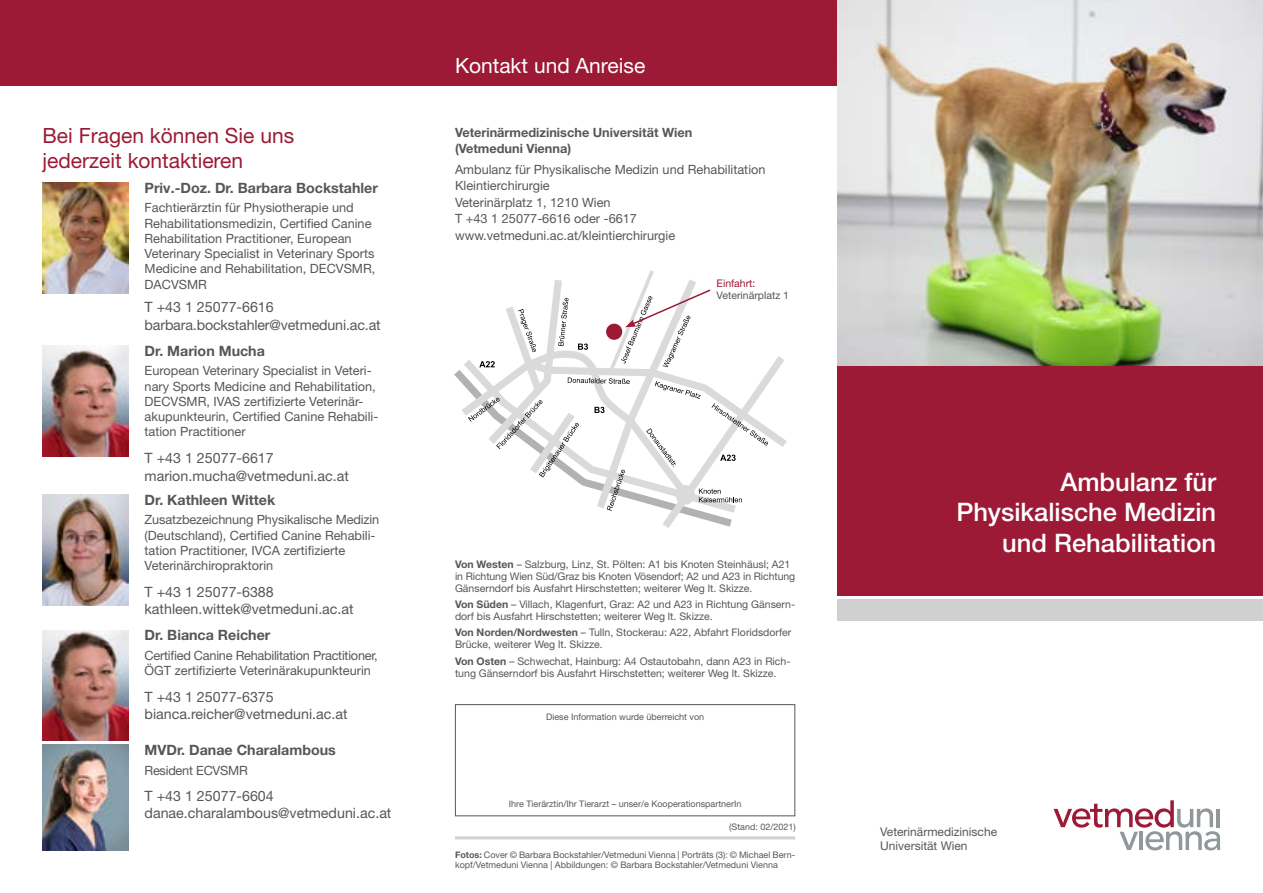
<style>
.page{position:relative;width:1263px;height:893px;background:#fff}
.page>*{position:absolute;margin:0;border:0;box-sizing:border-box;transform-origin:0 0}
.t1{font:500 25.5px/30.6px "Helvetica Neue LT Pro";color:#fff;text-align:right}
.t2{font:21px/25.2px "Helvetica Neue LT Pro";color:#9c1a35}
.t3{font:21px "Helvetica Neue LT Pro";color:#fff}
.t4{font:14.25px/17.1px "Helvetica Neue LT Pro";color:#575756}
.t5{font:700 14.25px "Helvetica Neue LT Pro";color:#575756}
.t6{font:12.75px/15.3px "Helvetica Neue LT Pro";color:#575756}
.t7{font:12.75px/15.3px "Helvetica Neue LT Pro";letter-spacing:-.02em;color:#575756}
.t8{font:700 12.75px/16.5px "Helvetica Neue LT Pro";color:#575756}
.t9{font:12px/14.4px "Helvetica Neue LT Pro";color:#575756}
.t10{font:10.5px/12px "Helvetica Neue LT Pro";color:#575756}
.t11{font:10.5px "Helvetica Neue LT Pro";color:#9c1a35}
.t12{font:9px/10.5px "Helvetica Neue LT Pro";color:#575756}
.s1{font-weight:700}
</style>
<div class="page">
<div style="left:0;top:0;width:1263px;height:85px;background:#9c1a35"></div>
<svg style="left:454px;top:270px;width:333px;height:258px"></svg>
<div style="left:455px;top:704px;width:340px;height:112px;border:1px solid #575756"></div>
<img style="left:43px;top:183px;width:86px;height:110px">
<img style="left:43px;top:346px;width:86px;height:110px">
<img style="left:43px;top:495px;width:86px;height:111px">
<div style="left:838px;top:0;width:425px;height:595px;background:#9c1a35"></div>
<svg style="left:1053px;top:800px;width:167px;height:50px"></svg>
<div style="left:838px;top:600px;width:425px;height:21px;background:#d0d0d0"></div>
<img style="left:838px;top:0;width:425px;height:366px">
<img style="left:43px;top:745px;width:86px;height:105px">
<img style="left:43px;top:630px;width:86px;height:111px">
<hr style="left:455px;top:836px;width:340px;height:3px;background:#d0d0d0">
<h2 class="t2" style="left:43px;top:122px;width:253px">Bei Fragen können Sie uns jederzeit kontaktieren</h2>
<p class="t5" style="left:145px;top:179px;width:235px">Priv.-Doz. Dr. Barbara Bockstahler</p>
<p class="t6" style="left:145px;top:200px;width:232px">Fachtierärztin für Physiotherapie und Rehabilitationsmedizin, Certified Canine Rehabilitation Practitioner, European Veterinary Specialist in Veterinary Sports Medicine and Rehabilitation, DECVSMR, DACVSMR</p>
<p class="t4" style="left:145px;top:298px;width:238px;line-height:18px">T +43 1 25077-6616 barbara.bockstahler@vetmeduni.ac.at</p>
<p class="t5" style="left:145px;top:342px;width:122px">Dr. Marion Mucha</p>
<p class="t6" style="left:145px;top:363px;width:235px">European Veterinary Specialist in Veteri&shy;nary Sports Medicine and Rehabilitation, DECVSMR, IVAS zertifizierte Veterinär&shy;akupunkteurin, Certified Canine Rehabili&shy;tation Practitioner</p>
<p class="t4" style="left:145px;top:449px;width:206px;line-height:18px">T +43 1 25077-6617 marion.mucha@vetmeduni.ac.at</p>
<p class="t5" style="left:145px;top:491px;width:132px">Dr. Kathleen Wittek</p>
<p class="t6" style="left:145px;top:512px;width:236px">Zusatzbezeichnung Physikalische Medizin (Deutschland), Certified Canine Rehabili&shy;tation Practitioner, IVCA zertifizierte Veterinärchiropraktorin</p>
<p class="t4" style="left:145px;top:583px;width:211px">T +43 1 25077-6388 kathleen.wittek@vetmeduni.ac.at</p>
<p class="t5" style="left:145px;top:626px;width:127px">Dr. Bianca Reicher</p>
<p class="t7" style="left:145px;top:647px;width:235px">Certified Canine Rehabilitation Practitioner,<br>ÖGT zertifizierte Veterinärakupunkteurin</p>
<p class="t4" style="left:145px;top:688px;width:205px">T +43 1 25077-6375 bianca.reicher@vetmeduni.ac.at</p>
<p class="t5" style="left:145px;top:741px;width:193px">MVDr. Danae Charalambous</p>
<p class="t7" style="left:145px;top:762px;width:105px">Resident ECVSMR</p>
<p class="t4" style="left:145px;top:787px;width:248px">T +43 1 25077-6604 danae.charalambous@vetmeduni.ac.at</p>
<h2 class="t3" style="left:455px;top:53px;width:192px">Kontakt und Anreise</h2>
<p class="t8" style="left:455px;top:123px;width:239px">Veterinärmedizinische Universität Wien (Vetmeduni Vienna)</p>
<p class="t6" style="left:455px;top:161px;width:312px;line-height:16.5px">Ambulanz für Physikalische Medizin und Rehabilitation Kleintierchirurgie<br>Veterinärplatz 1, 1210 Wien<br>T +43 1 25077-6616 oder -6617 www.vetmeduni.ac.at/kleintierchirurgie</p>
<p class="t11" style="left:717px;top:276px;width:40px">Einfahrt:</p>
<p class="t10" style="left:717px;top:289px;width:74px">Veterinärplatz 1</p>
<p class="t10" style="left:455px;top:558px;width:342px"><span class="s1">Von Westen</span> – Salzburg, Linz, St. Pölten: A1 bis Knoten Steinhäusl; A21 in Richtung Wien Süd/Graz bis Knoten Vösendorf; A2 und A23 in Richtung<br>Gänserndorf bis Ausfahrt Hirschstetten; weiterer Weg lt. Skizze.</p>
<p class="t10" style="left:455px;top:598px;width:341px"><span class="s1">Von Süden</span> – Villach, Klagenfurt, Graz: A2 und A23 in Richtung Gänsern&shy;dorf bis Ausfahrt Hirschstetten; weiterer Weg lt. Skizze.</p>
<p class="t10" style="left:455px;top:626px;width:338px"><span class="s1">Von Norden/Nordwesten</span> – Tulln, Stockerau: A22, Abfahrt Floridsdorfer<br>Brücke, weiterer Weg lt. Skizze.</p>
<p class="t10" style="left:455px;top:655px;width:337px"><span class="s1">Von Osten</span> – Schwechat, Hainburg: A4 Ostautobahn, dann A23 in Rich&shy;tung Gänserndorf bis Ausfahrt Hirschstetten; weiterer Weg lt. Skizze.</p>
<p class="t12" style="left:546px;top:711px;width:160px">Diese Information wurde überreicht von</p>
<p class="t12" style="left:509px;top:798px;width:234px">Ihre Tierärztin/Ihr Tierarzt – unser/e KooperationspartnerIn</p>
<p class="t12" style="left:729px;top:822px;width:68px">(Stand: 02/2021)</p>
<p class="t12" style="left:455px;top:849px;width:342px"><span class="s1">Fotos:</span> Cover © Barbara Bockstahler/Vetmeduni Vienna | Porträts (3): © Michael Bern&shy;kopf/Vetmeduni Vienna | Abbildungen: © Barbara Bockstahler/Vetmeduni Vienna</p>
<h1 class="t1" style="left:956px;top:466px;width:261px">Ambulanz für<br>Physikalische Medizin und Rehabilitation</h1>
<p class="t9" style="left:880px;top:824px;width:118px">Veterinärmedizinische<br>Universität Wien</p>
</div>
